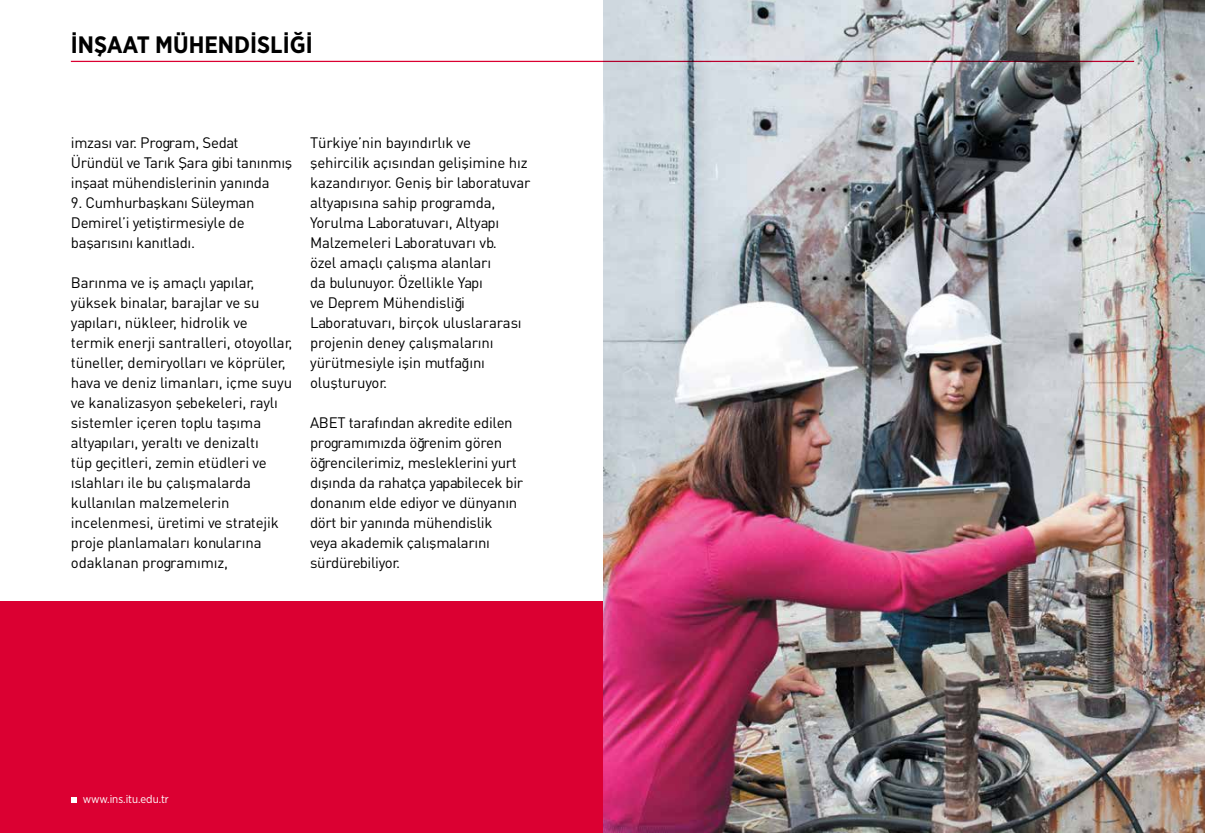
<style>
.page{position:relative;width:1205px;height:833px;background:#fff}
.page>*{position:absolute;margin:0;border:0;box-sizing:border-box;transform-origin:0 0}
.t1{font:700 23.75px "Gotham Narrow";color:#000}
.t2{font:15px/20px "DIN Tr";letter-spacing:-.01em;color:#000}
.t3{font:11.25px "Gotham Narrow";color:#fff}
</style>
<div class="page">
<div style="left:0;top:601px;width:1205px;height:232px;background:#db0032"></div>
<img style="left:603px;top:0;width:602px;height:833px">
<hr style="left:71px;top:61px;width:1063px;height:1px;background:#db0032">
<svg style="left:71px;top:797px;width:6px;height:6px"></svg>
<h1 class="t1" style="left:71px;top:30px;width:243px">İNŞAAT MÜHENDİSLİĞİ</h1>
<p class="t2" style="left:71px;top:132px;width:223px">imzası var. Program, Sedat<br>Üründül ve Tarık Şara gibi tanınmış inşaat mühendislerinin yanında</p>
<p class="t2" style="left:71px;top:192px;width:185px">9. Cumhurbaşkanı Süleyman<br>Demirel’i yetiştirmesiyle de başarısını kanıtladı.</p>
<p class="t2" style="left:71px;top:272px;width:223px">Barınma ve iş amaçlı yapılar, yüksek binalar, barajlar ve su yapıları, nükleer, hidrolik ve termik enerji santralleri, otoyollar, tüneller, demiryolları ve köprüler, hava ve deniz limanları, içme suyu ve kanalizasyon şebekeleri, raylı sistemler içeren toplu taşıma altyapıları, yeraltı ve denizaltı<br>tüp geçitleri, zemin etüdleri ve ıslahları ile bu çalışmalarda kullanılan malzemelerin incelenmesi, üretimi ve stratejik proje planlamaları konularına odaklanan programımız,</p>
<p class="t2" style="left:310px;top:132px;width:222px">Türkiye’nin bayındırlık ve şehircilik açısından gelişimine hız kazandırıyor. Geniş bir laboratuvar altyapısına sahip programda,<br>Yorulma Laboratuvarı, Altyapı<br>Malzemeleri Laboratuvarı vb.<br>özel amaçlı çalışma alanları<br>da bulunuyor. Özellikle Yapı<br>ve Deprem Mühendisliği<br>Laboratuvarı, birçok uluslararası projenin deney çalışmalarını yürütmesiyle işin mutfağını oluşturuyor.</p>
<p class="t2" style="left:310px;top:412px;width:215px">ABET tarafından akredite edilen programımızda öğrenim gören öğrencilerimiz, mesleklerini yurt dışında da rahatça yapabilecek bir donanım elde ediyor ve dünyanın dört bir yanında mühendislik veya akademik çalışmalarını sürdürebiliyor.</p>
<p class="t3" style="left:83px;top:792px;width:88px">www.ins.itu.edu.tr</p>
</div>
